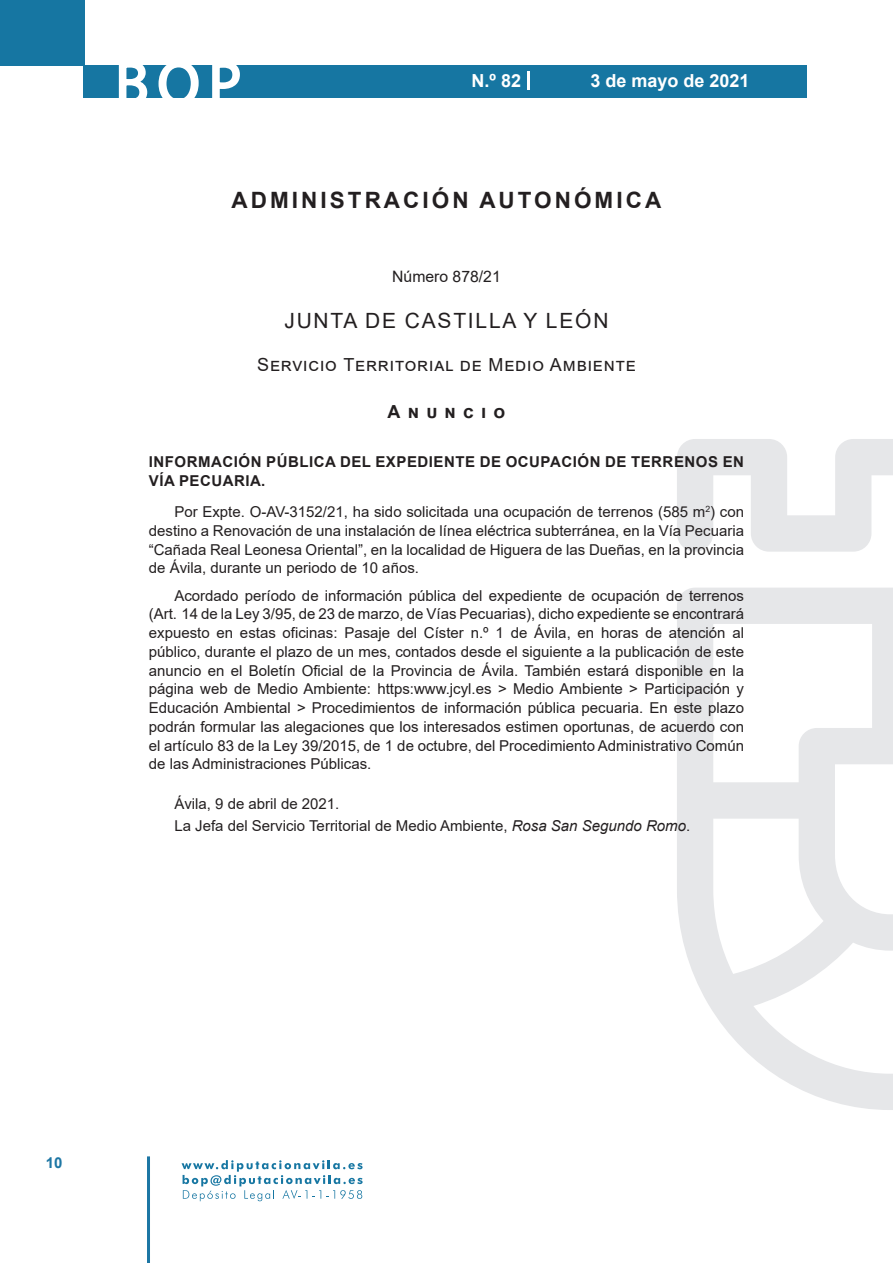
<style>
.page{position:relative;width:893px;height:1263px;background:#fff}
.page>*{position:absolute;margin:0;border:0;box-sizing:border-box;transform-origin:0 0}
.t1{font:500 61.5px "Avant Garde";color:#fff}
.t2{font:700 22.5px "Arial";letter-spacing:.135em;color:#231f20}
.t3{font:21px "Arial";letter-spacing:.085em;color:#231f20}
.t4{font:18px "Arial";letter-spacing:.05em;color:#231f20}
.t5{font:700 18px "Arial";color:#fff}
.t6{font:700 18px "Arial";letter-spacing:.4em;color:#231f20}
.t7{font:15.75px "Arial";color:#231f20}
.t8{font:15px/18.8px "Arial";color:#231f20;text-align:justify}
.t9{font:700 15px/18.8px "Arial";letter-spacing:.035em;color:#231f20}
.t10{font:700 15px "Arial";color:#1d76a4}
.s1{font-style:italic}
</style>
<div class="page">
<div style="left:0;top:0;width:85px;height:65px;background:#1676a2"></div>
<div style="left:84px;top:65px;width:723px;height:33px;background:#1676a2"></div>
<svg style="left:118px;top:65px;width:30px;height:33px"></svg>
<svg style="left:158px;top:65px;width:41px;height:33px"></svg>
<svg style="left:212px;top:65px;width:28px;height:33px"></svg>
<svg style="left:182px;top:1160px;width:181px;height:41px"></svg>
<hr style="left:147px;top:1156px;width:3px;height:107px;background:#1d76a4">
<svg style="left:528px;top:71px;width:2px;height:19px"></svg>
<svg style="left:677px;top:439px;width:216px;height:671px"></svg>
<h1 class="t1" style="left:115px;top:46px;width:128px">BOP</h1>
<p class="t5" style="left:472px;top:68px;width:51px">N.º 82</p>
<p class="t5" style="left:590px;top:68px;width:161px">3 de mayo de 2021</p>
<h2 class="t2" style="left:232px;top:184px;width:431px">ADMINISTRACIÓN AUTONÓMICA</h2>
<p class="t7" style="left:392px;top:266px;width:110px">Número 878/21</p>
<h3 class="t3" style="left:284px;top:307px;width:326px">JUNTA DE CASTILLA Y LEÓN</h3>
<p class="t4" style="left:257px;top:352px;width:380px">Servicio Territorial de Medio Ambiente</p>
<p class="t6" style="left:388px;top:399px;width:119px">Anuncio</p>
<p class="t9" style="left:149px;top:452px;width:597px">INFORMACIÓN PÚBLICA DEL EXPEDIENTE DE OCUPACIÓN DE TERRENOS EN<br>VÍA PECUARIA.</p>
<p class="t8" style="left:149px;top:502px;width:597px;text-indent:26px">Por Expte. O-AV-3152/21, ha sido solicitada una ocupación de terrenos (585 m<sup>2</sup>) con destino a Renovación de una instalación de línea eléctrica subterránea, en la Vía Pecuaria “Cañada Real Leonesa Oriental”, en la localidad de Higuera de las Dueñas, en la provincia de Ávila, durante un periodo de 10 años.</p>
<p class="t8" style="left:149px;top:586px;width:597px;text-indent:26px">Acordado período de información pública del expediente de ocupación de terrenos (Art. 14 de la Ley 3/95, de 23 de marzo, de Vías Pecuarias), dicho expediente se encontrará expuesto en estas oficinas: Pasaje del Císter n.º 1 de Ávila, en horas de atención al público, durante el plazo de un mes, contados desde el siguiente a la publicación de este anuncio en el Boletín Oficial de la Provincia de Ávila. También estará disponible en la página web de Medio Ambiente: https:www.jcyl.es &gt; Medio Ambiente &gt; Participación y Educación Ambiental &gt; Procedimientos de información pública pecuaria. En este plazo podrán formular las alegaciones que los interesados estimen oportunas, de acuerdo con el artículo 83 de la Ley 39/2015, de 1 de octubre, del Procedimiento Administrativo Común de las Administraciones Públicas.</p>
<p class="t8" style="left:174px;top:792px;width:517px;line-height:22.2px">Ávila, 9 de abril de 2021.<br>La Jefa del Servicio Territorial de Medio Ambiente, <span class="s1">Rosa San Segundo Romo</span>.</p>
<p class="t10" style="left:46px;top:1152px;width:18px">10</p>
</div>
